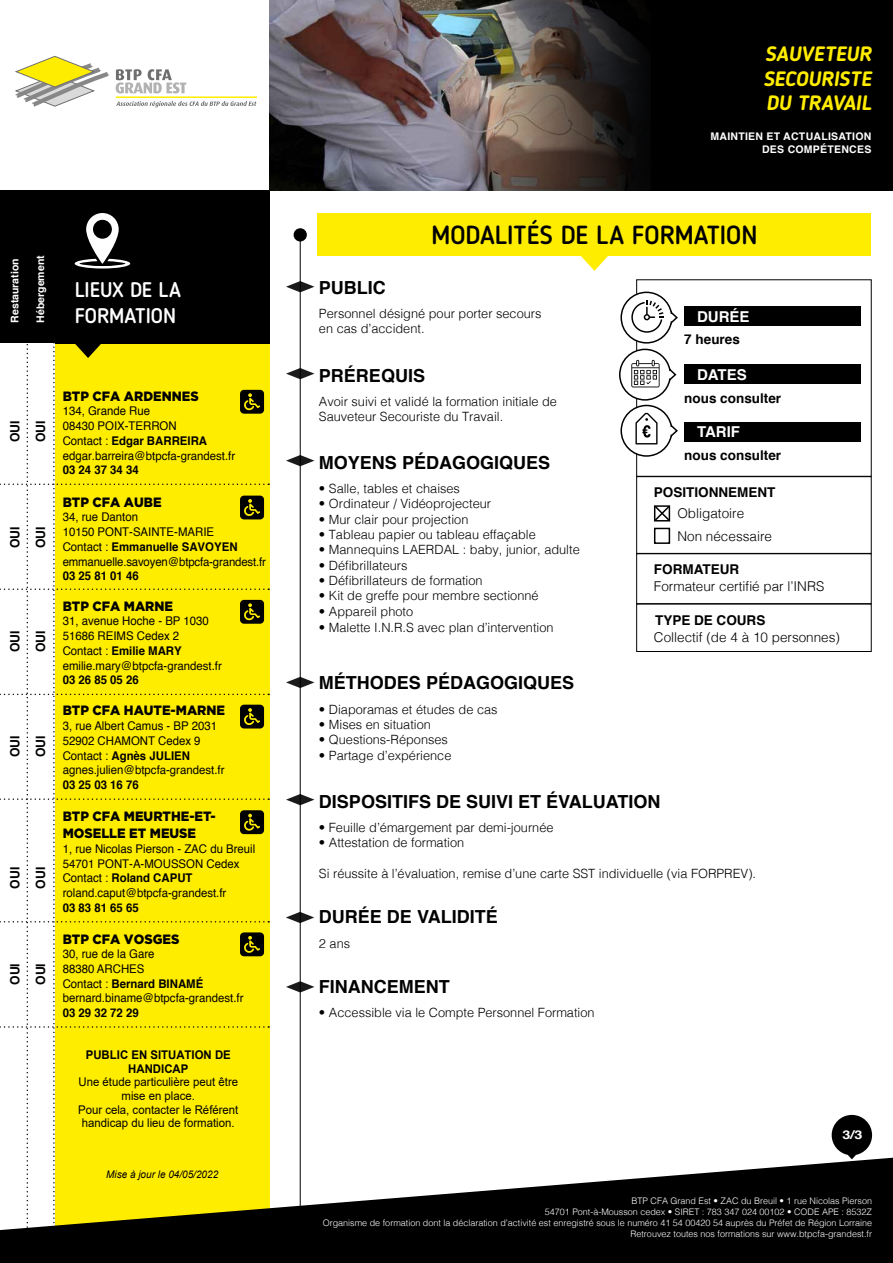
<style>
.page{position:relative;width:893px;height:1263px;background:#fff}
.page>*{position:absolute;margin:0;border:0;box-sizing:border-box;transform-origin:0 0}
.t1{font:500 25.95px "Blogger Sans";color:#000}
.t2{font:500 21px/25.2px "Blogger Sans";color:#fff}
.t3{font:italic 700 20.7px/24.8px "Blogger Sans";color:#ffed00;text-align:justify}
.t4{font:700 18px "Helvetica";color:#000}
.t5{font:700 15px "Helvetica";color:#fff}
.t6{font:900 13.5px/16.2px "Gotham HTF";color:#000;scale:.95 1}
.t7{font:300 13.5px/22.4px "Helvetica";color:#000}
.t8{font:700 13.5px "Helvetica";color:#000}
.t9{font:300 12.75px/15.3px "Helvetica";color:#000}
.t10{font:700 12.75px "Helvetica";color:#000;scale:.95 1}
.t11{font:12px/14.7px "Helvetica";color:#000;scale:.95 1}
.t12{font:12px/13.6px "Arial";color:#000;text-align:center;scale:.95 1}
.t13{font:700 12px "Helvetica";color:#000;scale:.95 1}
.t14{font:700 12px/13.6px "Arial";color:#000;text-align:center;scale:.95 1}
.t15{font:700 12px "Helvetica";color:#fff;scale:1.2 1}
.t16{font:700 10.5px/12.6px "Helvetica";letter-spacing:.025em;color:#fff;text-align:right}
.t17{font:700 10.5px "Helvetica";color:#fff}
.t18{font:italic 10.5px "Arial";color:#000;scale:.95 1}
.t19{font:300 9px/10.8px "Helvetica";color:#fff;text-align:right}
.s1{font-weight:700}
</style>
<div class="page">
<div style="left:0;top:190px;width:270px;height:154px;background:#000"></div>
<svg style="left:75px;top:213px;width:55px;height:55px"></svg>
<div style="left:270px;top:0;width:623px;height:190px;background:#000"></div>
<svg style="left:15px;top:56px;width:94px;height:51px"></svg>
<svg style="left:116px;top:101px;width:140px;height:6px"></svg>
<hr style="left:116px;top:96px;width:141px;height:2px;background:#ffed00">
<svg style="left:116px;top:69px;width:70px;height:24px"></svg>
<img style="left:270px;top:0;width:373px;height:190px">
<svg style="left:832px;top:1115px;width:40px;height:43px"></svg>
<svg style="left:286px;top:455px;width:28px;height:11px"></svg>
<svg style="left:286px;top:794px;width:28px;height:11px"></svg>
<svg style="left:286px;top:912px;width:28px;height:11px"></svg>
<svg style="left:286px;top:981px;width:28px;height:11px"></svg>
<svg style="left:269px;top:1158px;width:624px;height:105px;fill:#000"></svg>
<svg style="left:286px;top:281px;width:28px;height:11px"></svg>
<svg style="left:286px;top:368px;width:28px;height:11px"></svg>
<hr style="left:300px;top:235px;width:1px;height:975px;background:#000">
<div style="left:294px;top:228px;width:13px;height:13px;background:#000;border-radius:50%"></div>
<div style="left:317px;top:214px;width:554px;height:42px;background:#ffed00"></div>
<svg style="left:581px;top:256px;width:27px;height:15px"></svg>
<div style="left:684px;top:364px;width:177px;height:20px;background:#000"></div>
<div style="left:684px;top:306px;width:177px;height:20px;background:#000"></div>
<div style="left:684px;top:422px;width:177px;height:20px;background:#000"></div>
<div style="left:636px;top:476px;width:235px;height:78px;border:1px solid #000"></div>
<svg style="left:619px;top:291px;width:59px;height:166px"></svg>
<div style="left:636px;top:554px;width:235px;height:50px;border:1px solid #000"></div>
<div style="left:654px;top:528px;width:16px;height:16px;border:2px solid #000"></div>
<div style="left:636px;top:604px;width:235px;height:48px;border:1px solid #000"></div>
<svg style="left:654px;top:505px;width:17px;height:17px"></svg>
<svg style="left:286px;top:677px;width:28px;height:11px"></svg>
<svg style="left:0;top:343px;width:269px;height:920px"></svg>
<h3 class="t3" style="left:763px;top:41px;width:110px">SAUVETEUR SECOURISTE DU TRAVAIL</h3>
<p class="t16" style="left:710px;top:130px;width:162px">MAINTIEN ET ACTUALISATION<br>DES COMPÉTENCES</p>
<h1 class="t1" style="left:431px;top:219px;width:328px">MODALITÉS DE LA FORMATION</h1>
<p class="t17" style="left:6px;top:323px;width:66px;rotate:-90deg">Restauration</p>
<p class="t17" style="left:32px;top:323px;width:69px;rotate:-90deg">Hébergement</p>
<h2 class="t2" style="left:75px;top:277px;width:108px">LIEUX DE LA<br>FORMATION</h2>
<h3 class="t4" style="left:319px;top:273px;width:68px">PUBLIC</h3>
<p class="t9" style="left:319px;top:305px;width:224px">Personnel désigné pour porter secours en cas d’accident.</p>
<p class="t5" style="left:697px;top:304px;width:54px">DURÉE</p>
<p class="t8" style="left:684px;top:329px;width:57px">7 heures</p>
<p class="t10" style="left:5px;top:442px;width:24px;rotate:-90deg">OUI</p>
<p class="t10" style="left:30px;top:442px;width:24px;rotate:-90deg">OUI</p>
<p class="t10" style="left:5px;top:548px;width:24px;rotate:-90deg">OUI</p>
<p class="t10" style="left:30px;top:548px;width:24px;rotate:-90deg">OUI</p>
<p class="t10" style="left:5px;top:652px;width:24px;rotate:-90deg">OUI</p>
<p class="t10" style="left:30px;top:652px;width:24px;rotate:-90deg">OUI</p>
<p class="t6" style="left:63px;top:388px;width:145px">BTP CFA ARDENNES</p>
<p class="t11" style="left:63px;top:404px;width:183px">134, Grande Rue<br>08430 POIX-TERRON<br>Contact : <span class="s1">Edgar BARREIRA </span>edgar.barreira@btpcfa-grandest.fr</p>
<p class="t13" style="left:63px;top:460px;width:82px">03 24 37 34 34</p>
<p class="t6" style="left:63px;top:493px;width:106px">BTP CFA AUBE</p>
<p class="t11" style="left:63px;top:510px;width:215px">34, rue Danton<br>10150 PONT-SAINTE-MARIE<br>Contact : <span class="s1">Emmanuelle SAVOYEN </span>emmanuelle.savoyen@btpcfa-grandest.fr</p>
<p class="t13" style="left:63px;top:566px;width:82px">03 25 81 01 46</p>
<p class="t6" style="left:63px;top:598px;width:118px">BTP CFA MARNE</p>
<p class="t11" style="left:63px;top:614px;width:169px">31, avenue Hoche - BP 1030<br>51686 REIMS Cedex 2<br>Contact : <span class="s1">Emilie MARY </span>emilie.mary@btpcfa-grandest.fr</p>
<p class="t13" style="left:63px;top:670px;width:82px">03 26 85 05 26</p>
<p class="t10" style="left:5px;top:757px;width:24px;rotate:-90deg">OUI</p>
<p class="t10" style="left:30px;top:757px;width:24px;rotate:-90deg">OUI</p>
<p class="t6" style="left:63px;top:702px;width:172px">BTP CFA HAUTE-MARNE</p>
<p class="t11" style="left:63px;top:719px;width:172px">3, rue Albert Camus - BP 2031<br>52902 CHAMONT Cedex 9<br>Contact : <span class="s1">Agnès JULIEN </span>agnes.julien@btpcfa-grandest.fr</p>
<p class="t13" style="left:63px;top:775px;width:82px">03 25 03 16 76</p>
<p class="t10" style="left:5px;top:888px;width:24px;rotate:-90deg">OUI</p>
<p class="t10" style="left:30px;top:888px;width:24px;rotate:-90deg">OUI</p>
<p class="t10" style="left:5px;top:985px;width:24px;rotate:-90deg">OUI</p>
<p class="t10" style="left:30px;top:985px;width:24px;rotate:-90deg">OUI</p>
<p class="t6" style="left:63px;top:808px;width:163px">BTP CFA MEURTHE-ET-<br>MOSELLE ET MEUSE</p>
<p class="t11" style="left:63px;top:842px;width:204px">1, rue Nicolas Pierson - ZAC du Breuil<br>54701 PONT-A-MOUSSON Cedex<br>Contact : <span class="s1">Roland CAPUT </span>roland.caput@btpcfa-grandest.fr</p>
<p class="t13" style="left:63px;top:898px;width:82px">03 83 81 65 65</p>
<p class="t6" style="left:63px;top:930px;width:124px">BTP CFA VOSGES</p>
<p class="t11" style="left:63px;top:947px;width:192px">30, rue de la Gare<br>88380 ARCHES<br>Contact : <span class="s1">Bernard BINAMÉ </span>bernard.biname@btpcfa-grandest.fr</p>
<p class="t13" style="left:63px;top:1003px;width:82px">03 29 32 72 29</p>
<h3 class="t4" style="left:319px;top:361px;width:108px">PRÉREQUIS</h3>
<p class="t9" style="left:319px;top:393px;width:240px">Avoir suivi et validé la formation initiale de<br>Sauveteur Secouriste du Travail.</p>
<p class="t5" style="left:697px;top:363px;width:51px">DATES</p>
<p class="t8" style="left:684px;top:387px;width:98px">nous consulter</p>
<p class="t5" style="left:697px;top:420px;width:45px">TARIF</p>
<p class="t8" style="left:684px;top:444px;width:98px">nous consulter</p>
<h3 class="t4" style="left:319px;top:448px;width:233px">MOYENS PÉDAGOGIQUES</h3>
<p class="t9" style="left:319px;top:480px;width:143px">• Salle, tables et chaises</p>
<p class="t9" style="left:319px;top:495px;width:174px">• Ordinateur / Vidéoprojecteur</p>
<p class="t9" style="left:319px;top:511px;width:151px">• Mur clair pour projection</p>
<p class="t9" style="left:319px;top:526px;width:218px">• Tableau papier ou tableau effaçable</p>
<p class="t9" style="left:319px;top:541px;width:262px">• Mannequins LAERDAL : baby, junior, adulte</p>
<p class="t9" style="left:319px;top:556px;width:90px">• Défibrillateurs</p>
<p class="t9" style="left:319px;top:572px;width:165px">• Défibrillateurs de formation</p>
<p class="t9" style="left:319px;top:587px;width:221px">• Kit de greffe pour membre sectionné</p>
<p class="t9" style="left:319px;top:602px;width:96px">• Appareil photo</p>
<p class="t9" style="left:319px;top:619px;width:236px">• Malette I.N.R.S avec plan d’intervention</p>
<h3 class="t4" style="left:319px;top:668px;width:257px">MÉTHODES PÉDAGOGIQUES</h3>
<p class="t9" style="left:319px;top:700px;width:180px">• Diaporamas et études de cas</p>
<p class="t9" style="left:319px;top:716px;width:113px">• Mises en situation</p>
<p class="t9" style="left:319px;top:731px;width:130px">• Questions-Réponses</p>
<p class="t9" style="left:319px;top:746px;width:134px">• Partage d’expérience</p>
<h3 class="t4" style="left:319px;top:787px;width:343px">DISPOSITIFS DE SUIVI ET ÉVALUATION</h3>
<p class="t9" style="left:319px;top:819px;width:236px">• Feuille d’émargement par demi-journée</p>
<p class="t9" style="left:319px;top:834px;width:147px">• Attestation de formation</p>
<p class="t9" style="left:319px;top:865px;width:439px">Si réussite à l’évaluation, remise d’une carte SST individuelle (via FORPREV).</p>
<p class="t8" style="left:654px;top:482px;width:123px">POSITIONNEMENT</p>
<p class="t7" style="left:677px;top:501px;width:96px">Obligatoire<br>Non nécessaire</p>
<p class="t8" style="left:654px;top:558px;width:87px">FORMATEUR</p>
<p class="t7" style="left:654px;top:574px;width:172px">Formateur certifié par l’INRS</p>
<p class="t8" style="left:655px;top:609px;width:112px">TYPE DE COURS</p>
<p class="t7" style="left:654px;top:625px;width:188px">Collectif (de 4 à 10 personnes)</p>
<h3 class="t4" style="left:319px;top:902px;width:180px">DURÉE DE VALIDITÉ</h3>
<p class="t9" style="left:319px;top:934px;width:33px">2 ans</p>
<h3 class="t4" style="left:319px;top:972px;width:132px">FINANCEMENT</h3>
<p class="t9" style="left:319px;top:1004px;width:277px">• Accessible via le Compte Personnel Formation</p>
<p class="t14" style="left:86px;top:1048px;width:154px">PUBLIC EN SITUATION DE<br>HANDICAP</p>
<p class="t12" style="left:78px;top:1075px;width:170px">Une étude particulière peut être mise en place.<br>Pour cela, contacter le Référent handicap du lieu de formation.</p>
<p class="t15" style="left:842px;top:1125px;width:18px">3/3</p>
<p class="t18" style="left:106px;top:1168px;width:119px">Mise à jour le 04/05/2022</p>
<p class="t19" style="left:323px;top:1195px;width:551px">BTP CFA Grand Est • ZAC du Breuil • 1 rue Nicolas Pierson<br>54701 Pont-à-Mousson cedex • SIRET : 783 347 024 00102 • CODE APE : 8532Z<br>Organisme de formation dont la déclaration d’activité est enregistré sous le numéro 41 54 00420 54 auprès du Préfet de Région Lorraine Retrouvez toutes nos formations sur www.btpcfa-grandest.fr</p>
</div>
